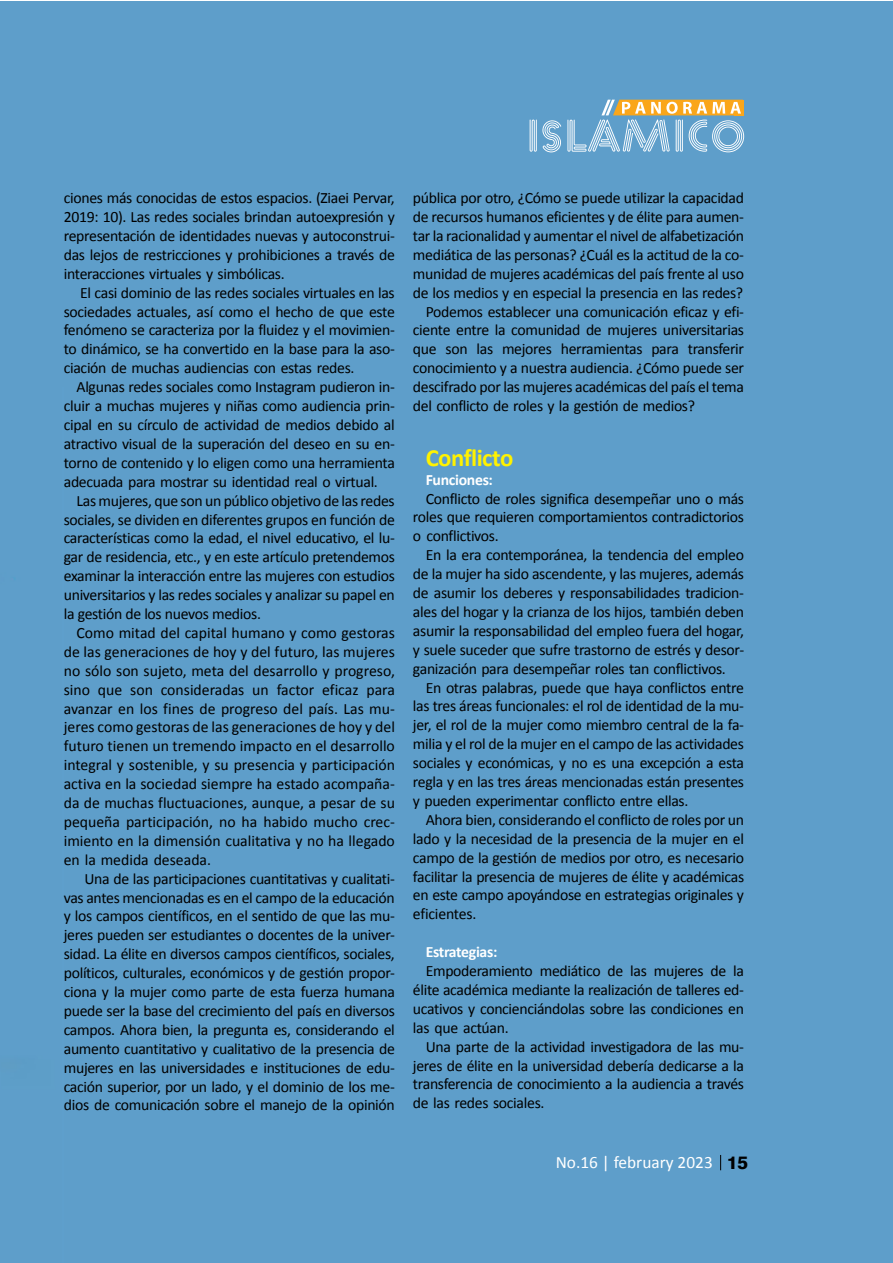
<style>
.page{position:relative;width:893px;height:1263px;background:#fff}
.page>*{position:absolute;margin:0;border:0;box-sizing:border-box;transform-origin:0 0}
.t1{font:700 24.75px "Calibri";letter-spacing:-.02em;color:#fff200}
.t2{font:17.4px "Calibri";color:#fff}
.t3{font:15.75px/18.9px "Calibri";letter-spacing:-.02em;color:#000;text-align:justify}
.t4{font:700 15.75px "Calibri";letter-spacing:-.02em;color:#fff}
.s1{font-family:"Swiss 721 BT";font-weight:800;font-size:18px;color:#000}
</style>
<div class="page">
<div style="left:0;top:1px;width:893px;height:1262px;background:#5e9eca"></div>
<svg style="left:720px;top:1155px;width:1px;height:15px"></svg>
<svg style="left:530px;top:100px;width:214px;height:52px"></svg>
<p class="t3" style="left:64px;top:189px;width:333px">ciones más conocidas de estos espacios. (Ziaei Pervar, 2019: 10). Las redes sociales brindan autoexpresión y representación de identidades nuevas y autoconstrui&shy;das lejos de restricciones y prohibiciones a través de interacciones virtuales y simbólicas.</p>
<p class="t3" style="left:64px;top:283px;width:333px;text-indent:16px">El casi dominio de las redes sociales virtuales en las sociedades actuales, así como el hecho de que este fenómeno se caracteriza por la fluidez y el movimien&shy;to dinámico, se ha convertido en la base para la aso&shy;ciación de muchas audiencias con estas redes.</p>
<p class="t3" style="left:64px;top:378px;width:333px;text-indent:13px">Algunas redes sociales como Instagram pudieron in&shy;cluir a muchas mujeres y niñas como audiencia prin&shy;cipal en su círculo de actividad de medios debido al atractivo visual de la superación del deseo en su en&shy;torno de contenido y lo eligen como una herramienta adecuada para mostrar su identidad real o virtual.</p>
<p class="t3" style="left:64px;top:491px;width:333px;text-indent:13px">Las mujeres, que son un público objetivo de las redes sociales, se dividen en diferentes grupos en función de características como la edad, el nivel educativo, el lu&shy;gar de residencia, etc., y en este artículo pretendemos examinar la interacción entre las mujeres con estudios universitarios y las redes sociales y analizar su papel en la gestión de los nuevos medios.</p>
<p class="t3" style="left:64px;top:623px;width:333px;text-indent:13px">Como mitad del capital humano y como gestoras de las generaciones de hoy y del futuro, las mujeres no sólo son sujeto, meta del desarrollo y progreso, sino que son consideradas un factor eficaz para avanzar en los fines de progreso del país. Las mu&shy;jeres como gestoras de las generaciones de hoy y del futuro tienen un tremendo impacto en el desarrollo integral y sostenible, y su presencia y participación activa en la sociedad siempre ha estado acompaña&shy;da de muchas fluctuaciones, aunque, a pesar de su pequeña participación, no ha habido mucho crec&shy;imiento en la dimensión cualitativa y no ha llegado en la medida deseada.</p>
<p class="t3" style="left:64px;top:869px;width:333px;text-indent:21px">Una de las participaciones cuantitativas y cualitati&shy;vas antes mencionadas es en el campo de la educación y los campos científicos, en el sentido de que las mu&shy;jeres pueden ser estudiantes o docentes de la univer&shy;sidad. La élite en diversos campos científicos, sociales, políticos, culturales, económicos y de gestión propor&shy;ciona y la mujer como parte de esta fuerza humana puede ser la base del crecimiento del país en diversos campos. Ahora bien, la pregunta es, considerando el aumento cuantitativo y cualitativo de la presencia de mujeres en las universidades e instituciones de edu&shy;cación superior, por un lado, y el dominio de los me&shy;dios de comunicación sobre el manejo de la opinión</p>
<p class="t3" style="left:413px;top:189px;width:333px">pública por otro, ¿Cómo se puede utilizar la capacidad</p>
<p class="t3" style="left:413px;top:207px;width:333px">de recursos humanos eficientes y de élite para aumen-</p>
<p class="t3" style="left:413px;top:226px;width:333px">tar la racionalidad y aumentar el nivel de alfabetización</p>
<p class="t3" style="left:413px;top:245px;width:332px">mediática de las personas? ¿Cuál es la actitud de la co-</p>
<p class="t3" style="left:413px;top:264px;width:333px">munidad de mujeres académicas del país frente al uso</p>
<p class="t3" style="left:413px;top:283px;width:332px">de los medios y en especial la presencia en las redes?</p>
<p class="t3" style="left:426px;top:302px;width:320px">Podemos establecer una comunicación eficaz y efi-</p>
<p class="t3" style="left:413px;top:321px;width:333px">ciente entre la comunidad de mujeres universitarias</p>
<p class="t3" style="left:413px;top:340px;width:333px">que son las mejores herramientas para transferir</p>
<p class="t3" style="left:413px;top:359px;width:333px">conocimiento y a nuestra audiencia. ¿Cómo puede ser</p>
<p class="t3" style="left:413px;top:378px;width:333px">descifrado por las mujeres académicas del país el tema</p>
<p class="t3" style="left:413px;top:396px;width:284px">del conflicto de roles y la gestión de medios?</p>
<h1 class="t1" style="left:426px;top:442px;width:89px">Conflicto</h1>
<p class="t4" style="left:426px;top:469px;width:69px">Funciones:</p>
<p class="t3" style="left:413px;top:489px;width:333px;text-indent:13px">Conflicto de roles significa desempeñar uno o más roles que requieren comportamientos contradictorios o conflictivos.</p>
<p class="t3" style="left:413px;top:546px;width:333px;text-indent:13px">En la era contemporánea, la tendencia del empleo de la mujer ha sido ascendente, y las mujeres, además de asumir los deberes y responsabilidades tradicion&shy;ales del hogar y la crianza de los hijos, también deben asumir la responsabilidad del empleo fuera del hogar, y suele suceder que sufre trastorno de estrés y desor&shy;ganización para desempeñar roles tan conflictivos.</p>
<p class="t3" style="left:413px;top:678px;width:333px;text-indent:13px">En otras palabras, puede que haya conflictos entre las tres áreas funcionales: el rol de identidad de la mu&shy;jer, el rol de la mujer como miembro central de la fa&shy;milia y el rol de la mujer en el campo de las actividades sociales y económicas, y no es una excepción a esta regla y en las tres áreas mencionadas están presentes y pueden experimentar conflicto entre ellas.</p>
<p class="t3" style="left:413px;top:810px;width:333px;text-indent:13px">Ahora bien, considerando el conflicto de roles por un lado y la necesidad de la presencia de la mujer en el campo de la gestión de medios por otro, es necesario facilitar la presencia de mujeres de élite y académicas en este campo apoyándose en estrategias originales y eficientes.</p>
<p class="t4" style="left:426px;top:942px;width:73px">Estrategias:</p>
<p class="t3" style="left:413px;top:961px;width:333px;text-indent:13px">Empoderamiento mediático de las mujeres de la élite académica mediante la realización de talleres ed&shy;ucativos y concienciándolas sobre las condiciones en las que actúan.</p>
<p class="t3" style="left:413px;top:1037px;width:333px;text-indent:13px">Una parte de la actividad investigadora de las mu&shy;jeres de élite en la universidad debería dedicarse a la transferencia de conocimiento a la audiencia a través de las redes sociales.</p>
<p class="t2" style="left:556px;top:1151px;width:194px">No.16 | february 2023 <span class="s1">15</span></p>
</div>
